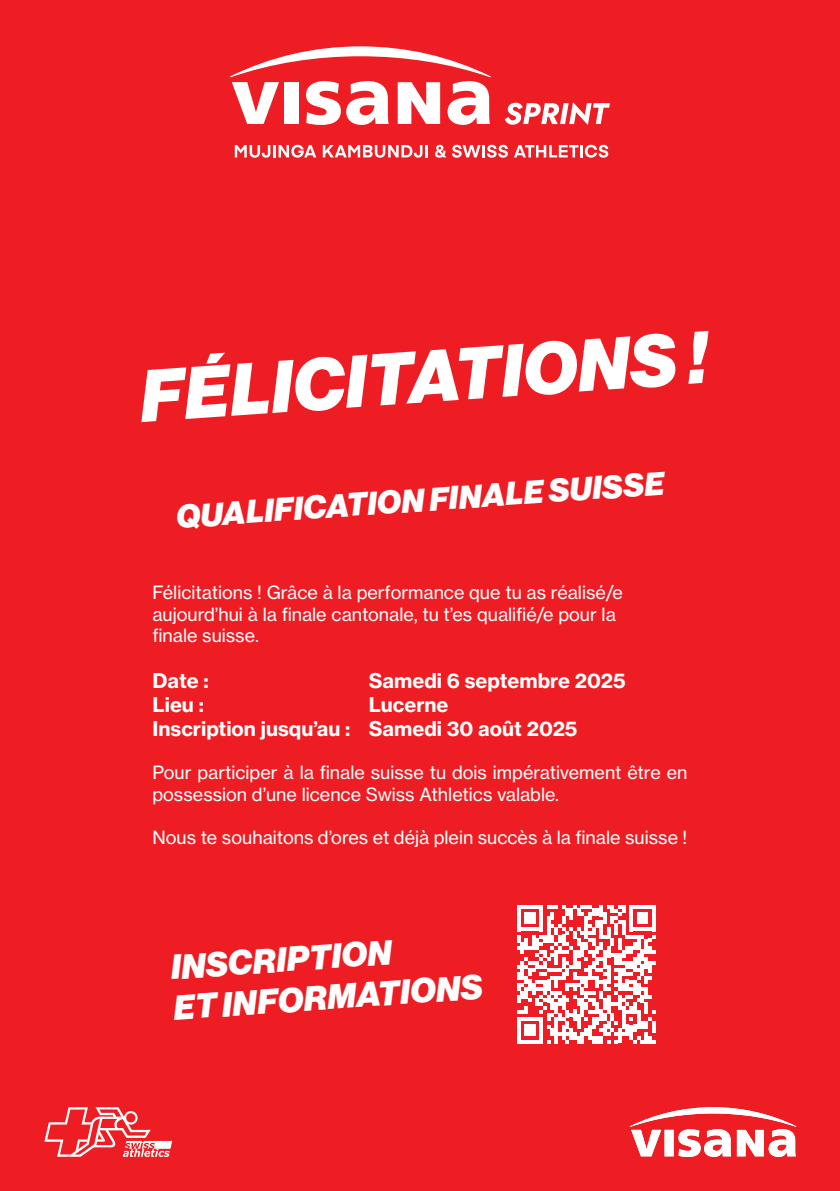
<style>
.page{position:relative;width:840px;height:1191px;background:#fff}
.page>*{position:absolute;margin:0;border:0;box-sizing:border-box;transform-origin:0 0}
.t1{font:72px "N Haas Grotesk DS Pro 96 Blk It";color:#fff}
.t2{font:34px/40.8px "N Haas Grotesk DS Pro 96 Blk It";color:#fff}
.t3{font:32px "N Haas Grotesk DS Pro 96 Blk It";color:#fff}
.t4{font:20px/24px "N Haas Grotesk TX Pro 75 Bd";color:#fff}
.t5{font:18px/21.6px "N Haas Grotesk TX Pro 55 Rg";color:#fff}
</style>
<div class="page">
<div style="left:0;top:0;width:839px;height:1191px;background:#ee1d23"></div>
<svg style="left:504px;top:102px;width:105px;height:23px"></svg>
<svg style="left:230px;top:46px;width:260px;height:79px"></svg>
<svg style="left:235px;top:145px;width:81px;height:13px"></svg>
<svg style="left:322px;top:145px;width:105px;height:13px"></svg>
<svg style="left:435px;top:145px;width:72px;height:13px"></svg>
<svg style="left:514px;top:145px;width:94px;height:13px"></svg>
<svg style="left:630px;top:1107px;width:165px;height:50px"></svg>
<svg style="left:44px;top:1107px;width:128px;height:50px"></svg>
<svg style="left:517px;top:905px;width:138px;height:138px"></svg>
<h1 class="t1" style="left:137px;top:354px;width:569px;rotate:-4deg">FÉLICITATIONS !</h1>
<h3 class="t3" style="left:175px;top:498px;width:490px;rotate:-4deg">QUALIFICATION FINALE SUISSE</h3>
<p class="t5" style="left:152px;top:582px;width:471px">Félicitations ! Grâce à la performance que tu as réalisé/e aujourd’hui à la finale cantonale, tu t’es qualifié/e pour la finale suisse.</p>
<p class="t4" style="left:152px;top:668px;width:58px">Date :</p>
<p class="t4" style="left:368px;top:668px;width:258px">Samedi 6 septembre 2025</p>
<p class="t4" style="left:152px;top:692px;width:53px">Lieu :</p>
<p class="t4" style="left:152px;top:692px;width:426px;text-indent:216px">Lucerne<br>Inscription jusqu’au : Samedi 30 août 2025</p>
<p class="t5" style="left:152px;top:762px;width:536px">Pour participer à la finale suisse tu dois impérativement être en possession d’une licence Swiss Athletics valable.</p>
<p class="t5" style="left:152px;top:826px;width:536px">Nous te souhaitons d’ores et déjà plein succès à la finale suisse !</p>
<h2 class="t2" style="left:169px;top:947px;width:311px;rotate:-4deg">INSCRIPTION<br>ET INFORMATIONS</h2>
</div>
